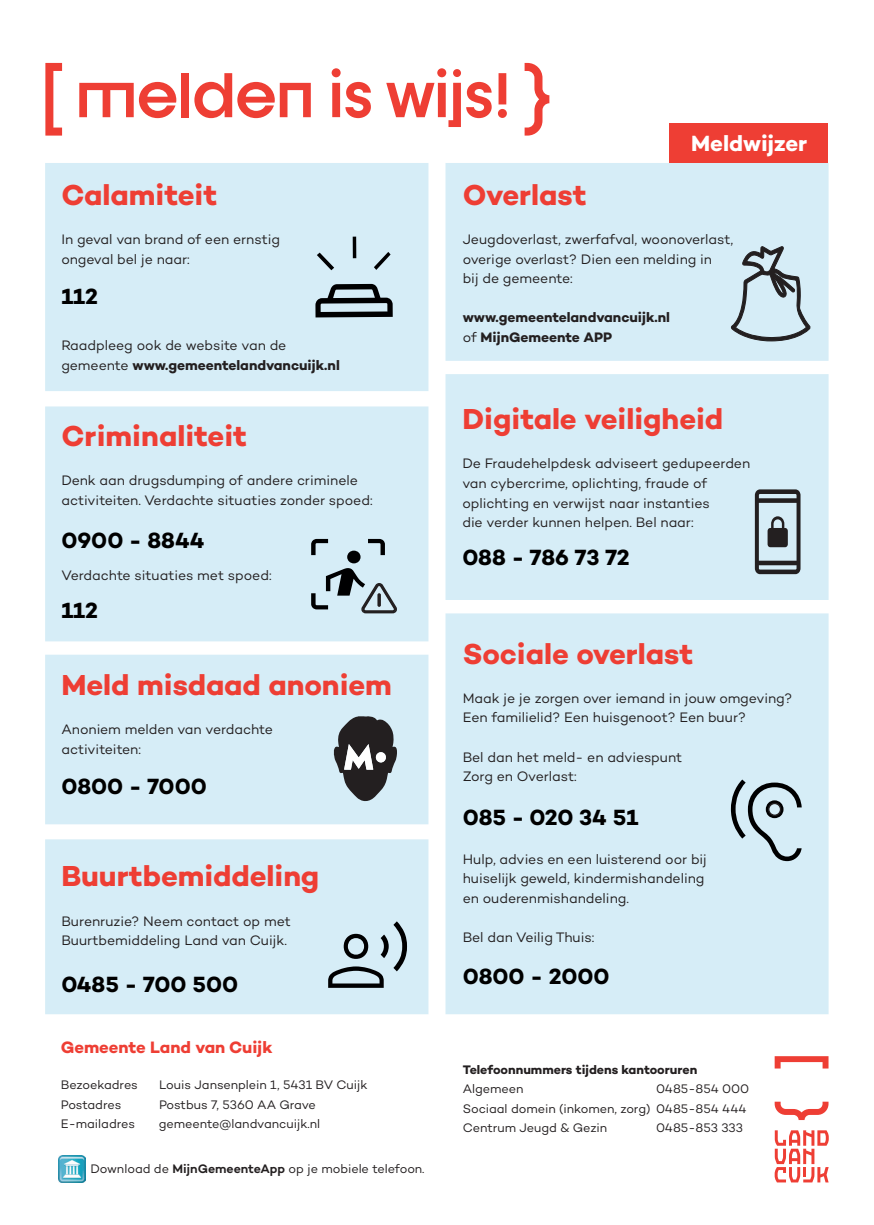
<style>
.page{position:relative;width:874px;height:1225px;background:#fff}
.page>*{position:absolute;margin:0;border:0;box-sizing:border-box;transform-origin:0 0}
.t1{font:700 62.2px "Dystopian";letter-spacing:-.01em;color:#ee3e34}
.t2{font:700 29.4px "Campton";color:#ee3e34}
.t3{font:700 22.4px "Campton";color:#000}
.t4{font:700 22.4px "Campton";color:#fff}
.t5{font:700 16.8px "Campton";color:#ee3e34}
.t6{font:14px/19.6px "Campton";letter-spacing:-.005em;color:#231f20}
.t7{font:700 14px/19.6px "Campton";color:#231f20}
.t8{font:12.6px/19.6px "Campton";letter-spacing:-.005em;color:#231f20}
.t9{font:700 12.6px "Campton";letter-spacing:-.005em;color:#231f20}
.s1{font-weight:700}
.s2{font-weight:600}
.s3{font-weight:400}
</style>
<div class="page">
<div style="left:445px;top:163px;width:383px;height:198px;background:#d6edf7"></div>
<div style="left:445px;top:613px;width:383px;height:401px;background:#d6edf7;border:1px solid #d6edf7"></div>
<div style="left:45px;top:163px;width:383px;height:228px;background:#d6edf7"></div>
<div style="left:45px;top:406px;width:383px;height:235px;background:#d6edf7;border:1px solid #d6edf7"></div>
<div style="left:445px;top:374px;width:383px;height:226px;background:#d6edf7"></div>
<div style="left:45px;top:654px;width:383px;height:170px;background:#d6edf7;border:1px solid #d6edf7"></div>
<div style="left:45px;top:839px;width:383px;height:175px;background:#d6edf7;border:1px solid #d6edf7"></div>
<svg style="left:334px;top:716px;width:63px;height:85px"></svg>
<div style="left:375px;top:752px;width:10px;height:10px;background:#fff;border-radius:50%"></div>
<svg style="left:45px;top:63px;width:17px;height:73px"></svg>
<svg style="left:524px;top:63px;width:25px;height:73px"></svg>
<div style="left:668px;top:123px;width:159px;height:40px;background:#ee3e34"></div>
<svg style="left:315px;top:237px;width:77px;height:80px"></svg>
<svg style="left:754px;top:489px;width:46px;height:85px"></svg>
<svg style="left:311px;top:539px;width:85px;height:75px"></svg>
<svg style="left:377px;top:593px;width:4px;height:14px"></svg>
<svg style="left:328px;top:921px;width:79px;height:67px"></svg>
<svg style="left:730px;top:779px;width:71px;height:82px"></svg>
<svg style="left:768px;top:803px;width:12px;height:12px"></svg>
<div style="left:767px;top:802px;width:13px;height:14px;border:1px solid #231f20;border-radius:50%"></div>
<svg style="left:730px;top:246px;width:81px;height:96px"></svg>
<svg style="left:774px;top:1130px;width:54px;height:52px"></svg>
<svg style="left:774px;top:1056px;width:54px;height:12px"></svg>
<svg style="left:774px;top:1101px;width:54px;height:19px"></svg>
<img style="left:58px;top:1155px;width:27px;height:27px">
<h1 class="t1" style="left:75px;top:56px;width:437px">melden is wijs!</h1>
<h3 class="t4" style="left:690px;top:129px;width:118px">Meldwijzer</h3>
<h2 class="t2" style="left:61px;top:176px;width:157px">Calamiteit</h2>
<p class="t6" style="left:61px;top:229px;width:220px">In geval van brand of een ernstig ongeval bel je naar:</p>
<h3 class="t3" style="left:61px;top:282px;width:38px">112</h3>
<p class="t6" style="left:61px;top:335px;width:280px">Raadpleeg ook de website van de gemeente <span class="s1">www.gemeentelandvancuijk.nl</span></p>
<h2 class="t2" style="left:61px;top:417px;width:187px">Criminaliteit</h2>
<p class="t6" style="left:61px;top:470px;width:312px">Denk aan drugsdumping of andere criminele activiteiten. Verdachte situaties zonder spoed:</p>
<h3 class="t3" style="left:61px;top:526px;width:145px">0900 - 8844</h3>
<p class="t6" style="left:61px;top:565px;width:212px">Verdachte situaties met spoed:</p>
<h3 class="t3" style="left:61px;top:596px;width:38px">112</h3>
<h2 class="t2" style="left:61px;top:666px;width:332px">Meld misdaad anoniem</h2>
<p class="t6" style="left:61px;top:719px;width:213px">Anoniem melden van verdachte activiteiten:</p>
<h3 class="t3" style="left:61px;top:772px;width:147px">0800 - 7000</h3>
<h2 class="t2" style="left:61px;top:857px;width:259px">Buurtbemiddeling</h2>
<p class="t6" style="left:61px;top:911px;width:231px">Burenruzie? Neem contact op met<br>Buurtbemiddeling Land van Cuijk.</p>
<h3 class="t3" style="left:61px;top:969px;width:178px">0485 - 700 500</h3>
<p class="t5" style="left:61px;top:1036px;width:213px">Gemeente Land van Cuijk</p>
<p class="t8" style="left:61px;top:1074px;width:78px">Bezoekadres</p>
<p class="t8" style="left:159px;top:1074px;width:210px">Louis Jansenplein 1, 5431 BV Cuijk</p>
<p class="t8" style="left:61px;top:1094px;width:62px">Postadres</p>
<p class="t8" style="left:159px;top:1094px;width:158px">Postbus 7, 5360 AA Grave</p>
<p class="t8" style="left:61px;top:1114px;width:76px">E-mailadres</p>
<p class="t8" style="left:159px;top:1114px;width:163px">gemeente@landvancuijk.nl</p>
<p class="t8" style="left:90px;top:1158px;width:335px">Download de <span class="s2">MijnGemeenteApp</span> op je mobiele telefoon.</p>
<h2 class="t2" style="left:462px;top:176px;width:125px">Overlast</h2>
<p class="t6" style="left:462px;top:229px;width:272px">Jeugdoverlast, zwerfafval, woonoverlast, overige overlast? Dien een melding in<br>bij de gemeente:</p>
<p class="t7" style="left:462px;top:308px;width:209px">www.gemeentelandvancuijk.nl <span class="s3">of</span> MijnGemeente APP</p>
<h2 class="t2" style="left:462px;top:400px;width:262px">Digitale veiligheid</h2>
<p class="t6" style="left:462px;top:453px;width:289px">De Fraudehelpdesk adviseert gedupeerden van cybercrime, oplichting, fraude of oplichting en verwijst naar instanties<br>die verder kunnen helpen. Bel naar:</p>
<h3 class="t3" style="left:462px;top:543px;width:169px">088 - 786 73 72</h3>
<h2 class="t2" style="left:462px;top:635px;width:232px">Sociale overlast</h2>
<p class="t6" style="left:462px;top:688px;width:331px">Maak je je zorgen over iemand in jouw omgeving?<br>Een familielid? Een huisgenoot? Een buur?</p>
<p class="t6" style="left:462px;top:747px;width:221px">Bel dan het meld- en adviespunt<br>Zorg en Overlast:</p>
<h3 class="t3" style="left:462px;top:802px;width:177px">085 - 020 34 51</h3>
<p class="t6" style="left:462px;top:849px;width:245px">Hulp, advies en een luisterend oor bij huiselijk geweld, kindermishandeling en ouderenmishandeling.</p>
<p class="t6" style="left:462px;top:927px;width:133px">Bel dan Veilig Thuis:</p>
<h3 class="t3" style="left:462px;top:962px;width:148px">0800 - 2000</h3>
<p class="t9" style="left:462px;top:1061px;width:236px">Telefoonnummers tijdens kantooruren</p>
<p class="t8" style="left:462px;top:1078px;width:62px">Algemeen</p>
<p class="t8" style="left:462px;top:1078px;width:288px;text-indent:193px">0485-854 000<br>Sociaal domein (inkomen, zorg) 0485-854 444<br>Centrum Jeugd &amp; Gezin</p>
<p class="t8" style="left:656px;top:1118px;width:88px">0485-853 333</p>
</div>
